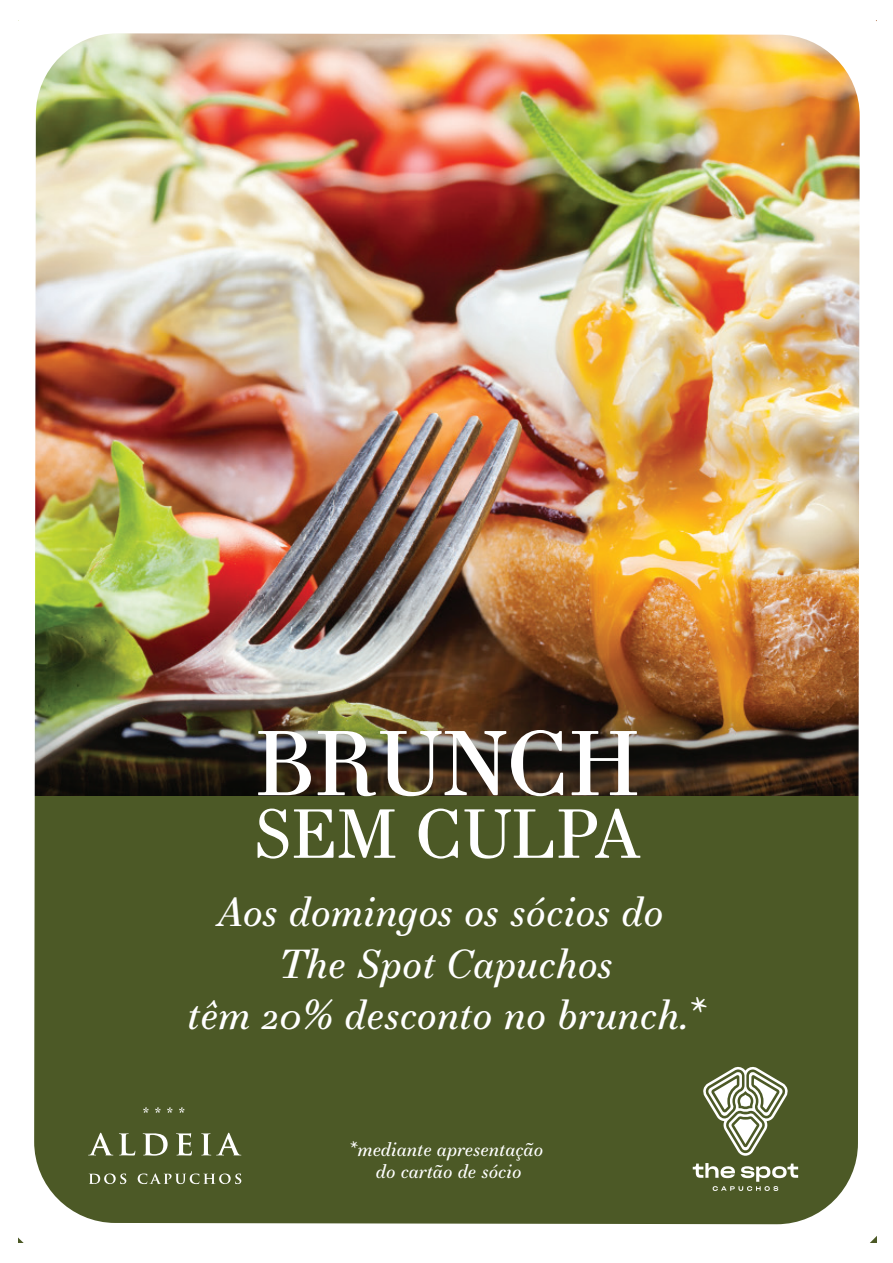
<style>
.page{position:relative;width:893px;height:1263px;background:#fff}
.page>*{position:absolute;margin:0;border:0;box-sizing:border-box;transform-origin:0 0}
.t1{font:89.1px "Essonnes Text";color:#fff}
.t2{font:67.2px "Essonnes Text";color:#fff}
.t3{font:italic 39.3px/51.6px "Essonnes Text";color:#fff;text-align:center}
.t4{font:italic 18.45px/22.2px "Essonnes Text";color:#fff;text-align:center}
</style>
<div class="page">
<img style="left:18px;top:20px;width:859px;height:1223px">
<svg style="left:703px;top:1066px;width:85px;height:90px"></svg>
<svg style="left:693px;top:1163px;width:105px;height:28px"></svg>
<svg style="left:88px;top:1133px;width:25px;height:22px"></svg>
<svg style="left:119px;top:1133px;width:16px;height:22px"></svg>
<svg style="left:143px;top:1133px;width:25px;height:23px"></svg>
<svg style="left:176px;top:1133px;width:16px;height:22px"></svg>
<svg style="left:201px;top:1133px;width:40px;height:22px"></svg>
<svg style="left:89px;top:1173px;width:37px;height:11px"></svg>
<svg style="left:138px;top:1173px;width:103px;height:11px"></svg>
<svg style="left:143px;top:1107px;width:6px;height:6px"></svg>
<svg style="left:155px;top:1107px;width:5px;height:6px"></svg>
<svg style="left:167px;top:1107px;width:5px;height:6px"></svg>
<svg style="left:179px;top:1107px;width:5px;height:6px"></svg>
<h1 class="t1" style="left:255px;top:699px;width:386px">BRUNCH</h1>
<h2 class="t2" style="left:254px;top:785px;width:388px">SEM CULPA</h2>
<p class="t3" style="left:187px;top:886px;width:520px">Aos domingos os sócios do<br>The Spot Capuchos<br>têm 20% desconto no brunch.*</p>
<p class="t4" style="left:349px;top:1138px;width:196px">*mediante apresentação do cartão de sócio</p>
</div>
